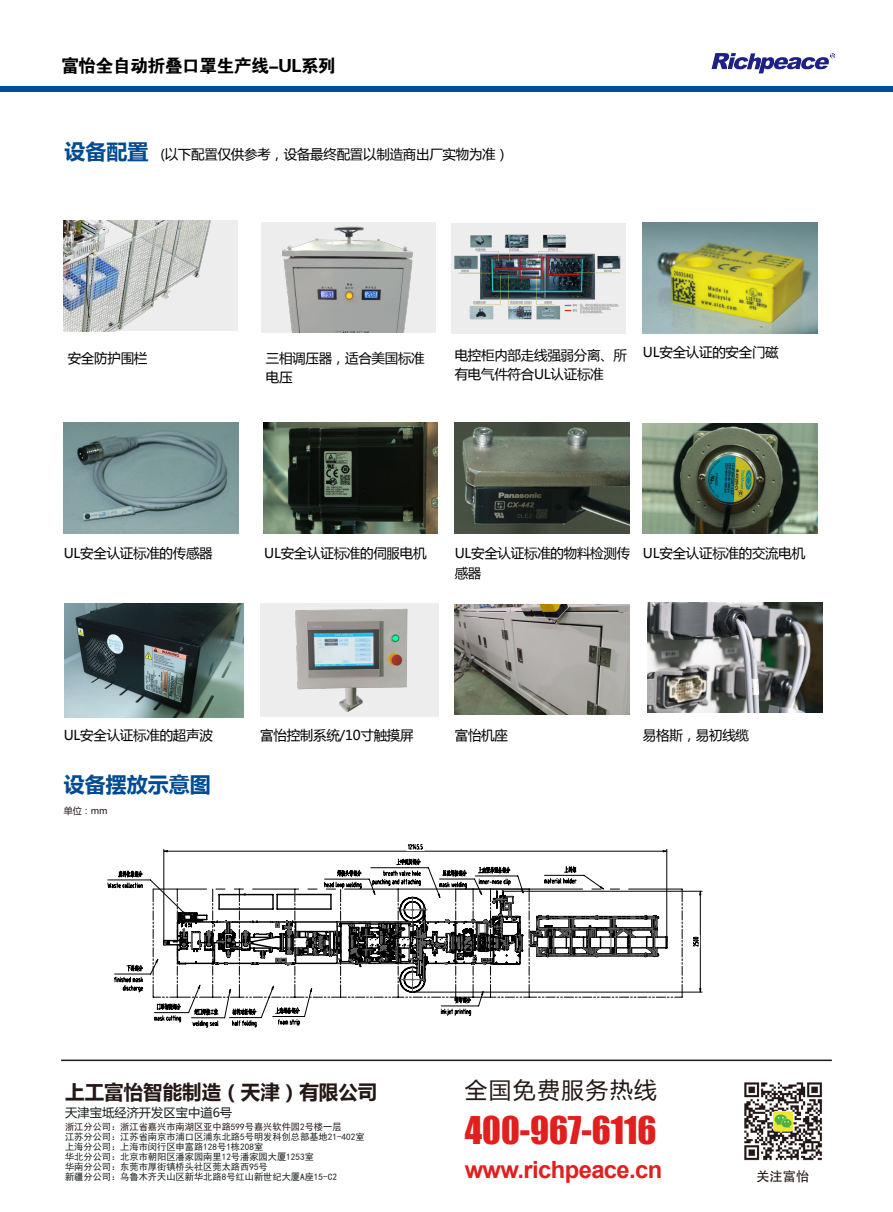
<style>
.page{position:relative;width:893px;height:1212px;background:#fff}
.page>*{position:absolute;margin:0;border:0;box-sizing:border-box;transform-origin:0 0}
.t1{font:35.1px "Impact";color:#e21f1f}
.t2{font:700 23.7px "Arial";letter-spacing:-.025em;color:#e21f1f}
.t3{font:22.5px "Microsoft Ya Hei";letter-spacing:.075em;color:#231815}
.t4{font:700 21px "Microsoft Ya Hei";color:#014a94}
.t5{font:700 21px "Microsoft Ya Hei";color:#014a90}
.t6{font:700 19.5px "Microsoft Ya Hei";color:#231815}
.t7{font:18px "FZDHTK GBK1 0";letter-spacing:-.04em;color:#000}
.t8{font:13.5px/19.5px "Microsoft Ya Hei";letter-spacing:-.02em;color:#000}
.t9{font:13.2px "FZHTJW GB1 0";color:#231815}
.t10{font:12.3px "Microsoft Ya Hei";color:#191e1d}
.t11{font:9.15px/10.1px "Sim Hei";color:#191e1d}
.t12{font:9.15px "Sim Hei";color:#231815}
.t13{font:9px "Microsoft Ya Hei";color:#231815}
</style>
<div class="page">
<hr style="left:61px;top:1059px;width:771px;height:2px;background:#231815">
<div style="left:0;top:87px;width:893px;height:5px;background:#004d9e"></div>
<img style="left:744px;top:1082px;width:79px;height:79px">
<svg style="left:711px;top:53px;width:124px;height:20px"></svg>
<div style="left:261px;top:222px;width:175px;height:111px;background:#ededed"></div>
<img style="left:282px;top:226px;width:131px;height:106px">
<img style="left:643px;top:223px;width:175px;height:111px">
<img style="left:455px;top:423px;width:175px;height:111px">
<img style="left:455px;top:604px;width:175px;height:111px">
<img style="left:64px;top:423px;width:175px;height:111px">
<img style="left:263px;top:423px;width:175px;height:111px">
<img style="left:643px;top:423px;width:175px;height:111px">
<img style="left:64px;top:603px;width:180px;height:114px">
<div style="left:260px;top:604px;width:179px;height:113px;background:#ededed"></div>
<img style="left:289px;top:603px;width:128px;height:109px">
<img style="left:647px;top:602px;width:175px;height:111px">
<img style="left:451px;top:223px;width:175px;height:111px">
<svg style="left:107px;top:844px;width:576px;height:179px"></svg>
<svg style="left:187px;top:891px;width:516px;height:137px"></svg>
<svg style="left:699px;top:988px;width:2px;height:7px"></svg>
<div style="left:692px;top:935px;width:8px;height:13px;background:#fff"></div>
<svg style="left:693px;top:936px;width:6px;height:11px"></svg>
<img style="left:64px;top:220px;width:174px;height:111px">
<h3 class="t7" style="left:61px;top:56px;width:276px">富怡全自动折叠口罩生产线-UL系列</h3>
<h3 class="t5" style="left:65px;top:137px;width:85px">设备配置</h3>
<p class="t8" style="left:161px;top:144px;width:350px">(以下配置仅供参考，设备最终配置以制造商出厂实物为准）</p>
<p class="t8" style="left:68px;top:347px;width:81px">安全防护围栏</p>
<p class="t8" style="left:266px;top:347px;width:161px">三相调压器，适合美国标准电压</p>
<p class="t8" style="left:455px;top:344px;width:174px">电控柜内部走线强弱分离、所有电气件符合UL认证标准</p>
<p class="t8" style="left:643px;top:342px;width:137px">UL安全认证的安全门磁</p>
<p class="t8" style="left:64px;top:543px;width:151px">UL安全认证标准的传感器</p>
<p class="t8" style="left:264px;top:543px;width:164px">UL安全认证标准的伺服电机</p>
<p class="t8" style="left:643px;top:543px;width:164px">UL安全认证标准的交流电机</p>
<p class="t8" style="left:455px;top:543px;width:177px">UL安全认证标准的物料检测传感器</p>
<p class="t8" style="left:64px;top:724px;width:151px">UL安全认证标准的超声波</p>
<h3 class="t4" style="left:64px;top:770px;width:148px">设备摆放示意图</h3>
<p class="t13" style="left:64px;top:805px;width:45px">单位：mm</p>
<p class="t8" style="left:260px;top:724px;width:155px">富怡控制系统/10寸触摸屏</p>
<p class="t8" style="left:455px;top:724px;width:55px">富怡机座</p>
<p class="t8" style="left:643px;top:724px;width:108px">易格斯，易初线缆</p>
<h3 class="t6" style="left:65px;top:1079px;width:314px">上工富怡智能制造（天津）有限公司</h3>
<p class="t10" style="left:65px;top:1104px;width:169px">天津宝坻经济开发区宝中道6号</p>
<p class="t12" style="left:65px;top:1122px;width:278px">浙江分公司：浙江省嘉兴市南湖区亚中路599号嘉兴软件园2号楼一层</p>
<p class="t11" style="left:65px;top:1132px;width:301px">江苏分公司：江苏省南京市浦口区浦东北路5号明发科创总部基地21-402室上海分公司：上海市闵行区申富路128号1栋208室<br>华北分公司：北京市朝阳区潘家园南里12号潘家园大厦1253室<br>华南分公司：东莞市厚街镇桥头社区莞太路西95号<br>新疆分公司：乌鲁木齐天山区新华北路8号红山新世纪大厦A座15-C2</p>
<h3 class="t3" style="left:465px;top:1075px;width:194px">全国免费服务热线</h3>
<h1 class="t1" style="left:465px;top:1103px;width:193px">400-967-6116</h1>
<h2 class="t2" style="left:465px;top:1152px;width:199px">www.richpeace.cn</h2>
<p class="t9" style="left:756px;top:1169px;width:54px">关注富怡</p>
</div>
